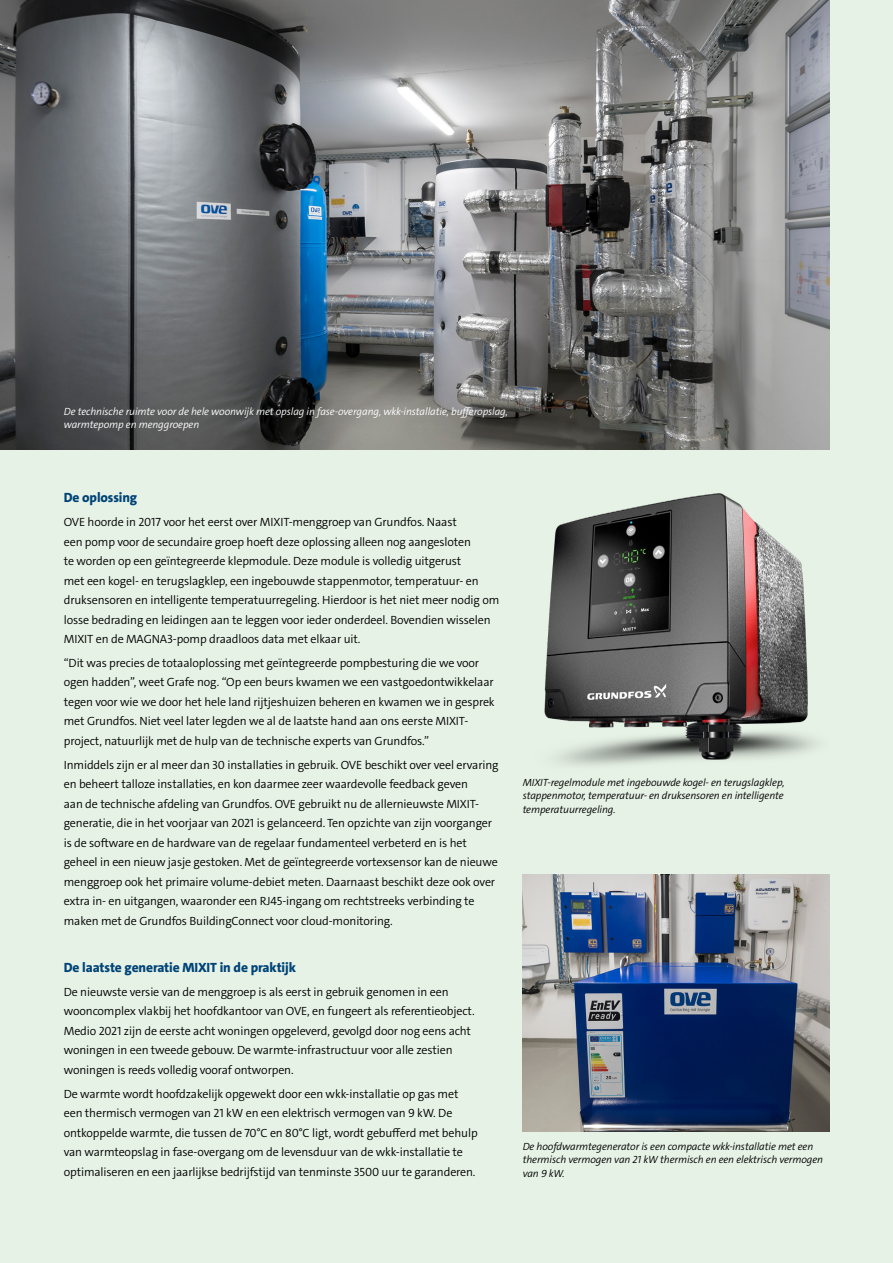
<style>
.page{position:relative;width:893px;height:1263px;background:#e7f2e6}
.page>*{position:absolute;margin:0;border:0;box-sizing:border-box;transform-origin:0 0}
.t1{font:800 13.5px "Grundfos The Sans";letter-spacing:-.01em;color:#004377}
.t2{font:300 12px/19.5px "Grundfos The Sans";letter-spacing:-.01em;color:#000}
.t3{font:italic 300 10.5px/13.5px "Grundfos The Sans";letter-spacing:-.01em;color:#000}
.t4{font:italic 300 10.5px/13.5px "Grundfos The Sans";letter-spacing:-.01em;color:#fff}
</style>
<div class="page">
<img style="left:0;top:0;width:829px;height:449px">
<img style="left:523px;top:875px;width:306px;height:256px">
<img style="left:544px;top:493px;width:274px;height:273px">
<p class="t4" style="left:64px;top:404px;width:446px">De technische ruimte voor de hele woonwijk met opslag in fase-overgang, wkk-installatie, bufferopslag, warmtepomp en menggroepen</p>
<p class="t1" style="left:64px;top:489px;width:75px">De oplossing</p>
<p class="t2" style="left:64px;top:512px;width:437px">OVE hoorde in 2017 voor het eerst over MIXIT-menggroep van Grundfos. Naast<br>een pomp voor de secundaire groep hoeft deze oplossing alleen nog aangesloten<br>te worden op een geïntegreerde klepmodule. Deze module is volledig uitgerust<br>met een kogel- en terugslagklep, een ingebouwde stappenmotor, temperatuur- en druksensoren en intelligente temperatuurregeling. Hierdoor is het niet meer nodig om losse bedrading en leidingen aan te leggen voor ieder onderdeel. Bovendien wisselen MIXIT en de MAGNA3-pomp draadloos data met elkaar uit.</p>
<p class="t2" style="left:64px;top:653px;width:432px">“Dit was precies de totaaloplossing met geïntegreerde pompbesturing die we voor ogen hadden”, weet Grafe nog. “Op een beurs kwamen we een vastgoedontwikkelaar tegen voor wie we door het hele land rijtjeshuizen beheren en kwamen we in gesprek met Grundfos. Niet veel later legden we al de laatste hand aan ons eerste MIXIT&shy;project, natuurlijk met de hulp van de technische experts van Grundfos.”</p>
<p class="t2" style="left:64px;top:755px;width:436px">Inmiddels zijn er al meer dan 30 installaties in gebruik. OVE beschikt over veel ervaring en beheert talloze installaties, en kon daarmee zeer waardevolle feedback geven<br>aan de technische afdeling van Grundfos. OVE gebruikt nu de allernieuwste MIXIT&shy;generatie, die in het voorjaar van 2021 is gelanceerd. Ten opzichte van zijn voorganger is de software en de hardware van de regelaar fundamenteel verbeterd en is het geheel in een nieuw jasje gestoken. Met de geïntegreerde vortexsensor kan de nieuwe menggroep ook het primaire volume-debiet meten. Daarnaast beschikt deze ook over extra in- en uitgangen, waaronder een RJ45-ingang om rechtstreeks verbinding te maken met de Grundfos BuildingConnect voor cloud-monitoring.</p>
<p class="t1" style="left:64px;top:959px;width:234px">De laatste generatie MIXIT in de praktijk</p>
<p class="t2" style="left:64px;top:982px;width:412px">De nieuwste versie van de menggroep is als eerst in gebruik genomen in een wooncomplex vlakbij het hoofdkantoor van OVE, en fungeert als referentieobject.<br>Medio 2021 zijn de eerste acht woningen opgeleverd, gevolgd door nog eens acht woningen in een tweede gebouw. De warmte-infrastructuur voor alle zestien woningen is reeds volledig vooraf ontworpen.</p>
<p class="t2" style="left:64px;top:1084px;width:415px">De warmte wordt hoofdzakelijk opgewekt door een wkk-installatie op gas met een thermisch vermogen van 21 kW en een elektrisch vermogen van 9 kW. De ontkoppelde warmte, die tussen de 70°C en 80°C ligt, wordt gebufferd met behulp van warmteopslag in fase-overgang om de levensduur van de wkk-installatie te optimaliseren en een jaarlijkse bedrijfstijd van tenminste 3500 uur te garanderen.</p>
<p class="t3" style="left:523px;top:776px;width:263px;text-align:justify">MIXIT-regelmodule met ingebouwde kogel- en terugslagklep, stappenmotor, temperatuur- en druksensoren en intelligente temperatuurregeling.</p>
<p class="t3" style="left:523px;top:1139px;width:302px">De hoofdwarmtegenerator is een compacte wkk-installatie met een thermisch vermogen van 21 kW thermisch en een elektrisch vermogen van 9 kW.</p>
</div>
